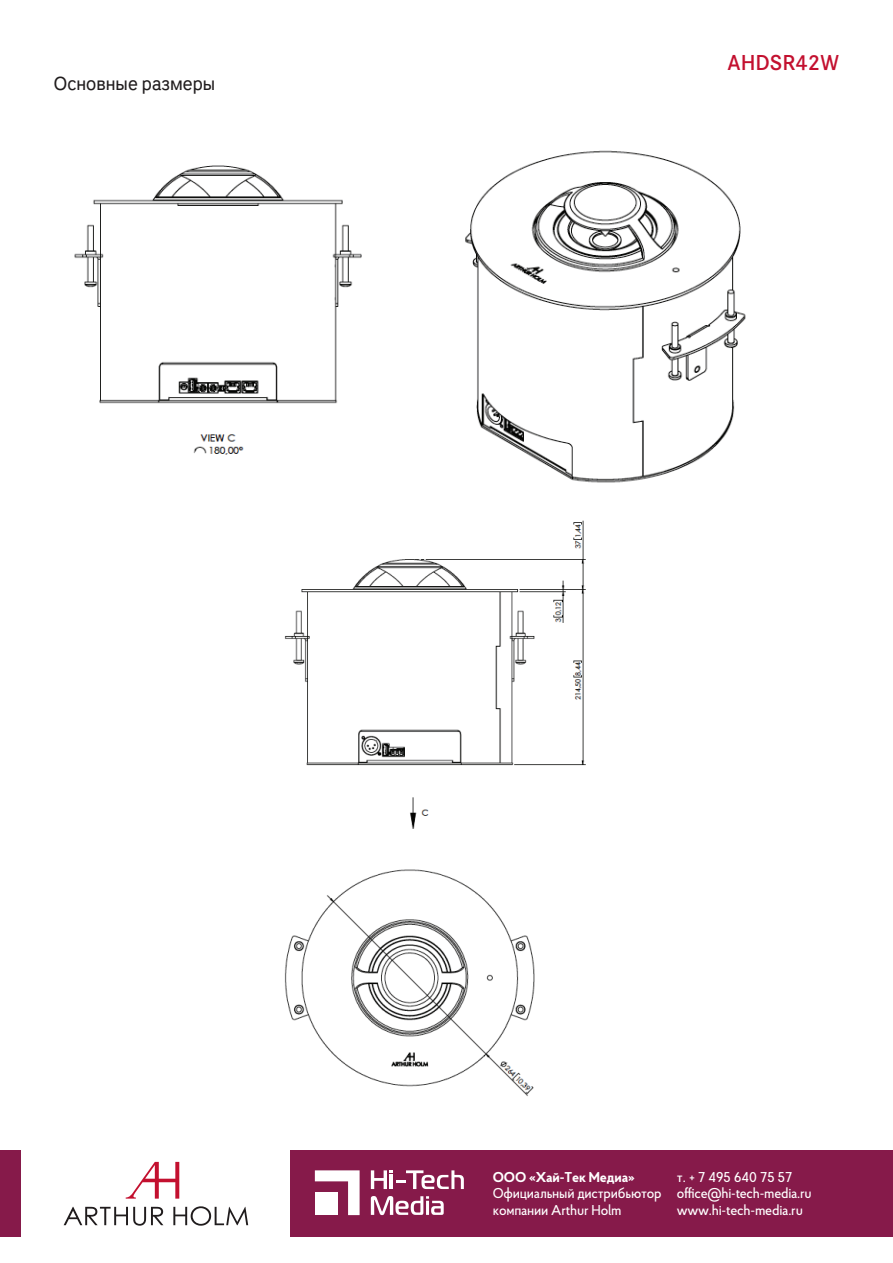
<style>
.page{position:relative;width:893px;height:1263px;background:#fff}
.page>*{position:absolute;margin:0;border:0;box-sizing:border-box;transform-origin:0 0}
.t1{font:600 22.5px "Corporate S";color:#c3102f}
.t2{font:18.75px "Studio Sans";color:#201c1d;scale:.93 1}
.t3{font:500 14.25px/16.5px "Proba Pro";letter-spacing:-.015em;color:#fff}
.t4{font:500 14.25px/16.5px "Proba Pro";letter-spacing:-.015em;color:#fff;scale:.96 1}
.t5{font:700 14.25px "Proba Pro";letter-spacing:-.01em;color:#fff}
</style>
<div class="page">
<img style="left:74px;top:165px;width:288px;height:290px">
<img style="left:284px;top:520px;width:302px;height:577px">
<img style="left:465px;top:150px;width:281px;height:333px">
<svg style="left:64px;top:1207px;width:99px;height:19px"></svg>
<svg style="left:173px;top:1206px;width:75px;height:20px"></svg>
<svg style="left:126px;top:1162px;width:53px;height:36px"></svg>
<div style="left:291px;top:1150px;width:602px;height:87px;background:#861a4a"></div>
<div style="left:0;top:1150px;width:21px;height:87px;background:#861a4a"></div>
<svg style="left:371px;top:1170px;width:93px;height:19px"></svg>
<svg style="left:315px;top:1170px;width:45px;height:45px"></svg>
<div style="left:315px;top:1193px;width:22px;height:22px;background:#fff"></div>
<svg style="left:371px;top:1196px;width:73px;height:19px"></svg>
<h2 class="t2" style="left:54px;top:73px;width:175px">Основные размеры</h2>
<h1 class="t1" style="left:728px;top:48px;width:113px">AHDSR42W</h1>
<p class="t5" style="left:493px;top:1167px;width:144px">ООО «Хай-Тек Медиа»</p>
<p class="t4" style="left:493px;top:1185px;width:177px">Официальный дистрибьютор компании Arthur Holm</p>
<p class="t3" style="left:677px;top:1168px;width:137px">т. + 7 495 640 75 57 office@hi-tech-media.ru www.hi-tech-media.ru</p>
</div>
